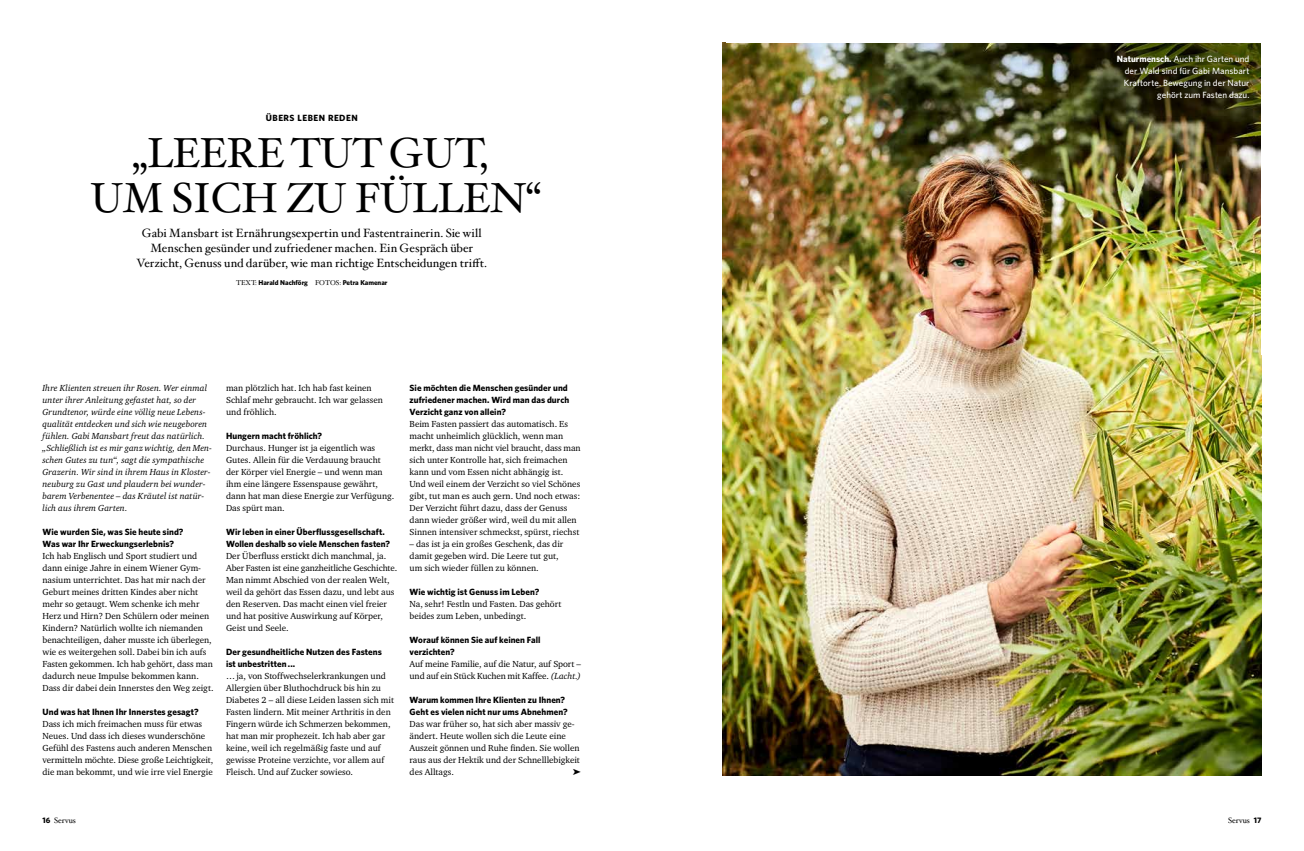
<style>
.page{position:relative;width:1304px;height:851px;background:#fff}
.page>*{position:absolute;margin:0;border:0;box-sizing:border-box;transform-origin:0 0}
.t1{font:42px/45px "Hoefler Txt";letter-spacing:-.01em;color:#000;text-align:center}
.t2{font:12px/15px "Hoefler Txt";color:#000;text-align:center}
.t3{font:9px/12px "Charter ITC";color:#000}
.t4{font:700 9px/12px "Whitney";letter-spacing:.005em;color:#000}
.t5{font:italic 9px/12px "Charter ITC";letter-spacing:.005em;color:#000}
.t6{font:500 9px/12px "Whitney";letter-spacing:.005em;color:#fff;text-align:right}
.t7{font:700 9px "Whitney";letter-spacing:.05em;color:#000}
.t8{font:8px "Hoefler Txt";letter-spacing:-.005em;color:#000}
.t9{font:700 7px "Whitney";color:#000}
.s1{font-family:"Hoefler Txt";font-weight:400}
.s2{font-style:italic}
.s3{font-weight:700}
.s4{font-family:"Whitney";font-weight:700}
</style>
<div class="page">
<img style="left:723px;top:43px;width:538px;height:732px">
<div style="left:1066px;top:2px;width:236px;height:149px;background:#000;opacity:.39"></div>
<div style="left:727px;top:0;width:577px;height:43px;background:#fff"></div>
<div style="left:1261px;top:0;width:43px;height:355px;background:#fff"></div>
<p class="t7" style="left:266px;top:112px;width:93px">ÜBERS LEBEN REDEN</p>
<h1 class="t1" style="left:90px;top:128px;width:453px">„LEERE TUT GUT,<br>UM SICH ZU FÜLLEN“</h1>
<h2 class="t2" style="left:136px;top:225px;width:352px">Gabi Mansbart ist Ernährungsexpertin und Fastentrainerin. Sie will<br>Menschen gesünder und zufriedener machen. Ein Gespräch über<br>Verzicht, Genuss und darüber, wie man richtige Entscheidungen trifft.</h2>
<p class="t9" style="left:236px;top:278px;width:153px"><span class="s1">TEXT:</span> Harald Nachförg <span class="s1">FOTOS:</span> Petra Kamenar</p>
<p class="t5" style="left:43px;top:381px;width:171px">Ihre Klienten streuen ihr Rosen. Wer einmal unter ihrer Anleitung gefastet hat, so der Grundtenor, würde eine völlig neue Lebens&shy;qualität entdecken und sich wie neugeboren fühlen. Gabi Mansbart freut das natürlich. „Schließlich ist es mir ganz wichtig, den Men&shy;schen Gutes zu tun“, sagt die sympathische Grazerin. Wir sind in ihrem Haus in Kloster&shy;neuburg zu Gast und plaudern bei wunder&shy;barem Verbenentee – das Kräutel ist natür&shy;lich aus ihrem Garten.</p>
<p class="t4" style="left:43px;top:525px;width:142px">Wie wurden Sie, was Sie heute sind?<br>Was war Ihr Erweckungserlebnis?</p>
<p class="t3" style="left:43px;top:549px;width:172px">Ich hab Englisch und Sport studiert und dann einige Jahre in einem Wiener Gym&shy;nasium unterrichtet. Das hat mir nach der Geburt meines dritten Kindes aber nicht mehr so getaugt. Wem schenke ich mehr Herz und Hirn? Den Schülern oder meinen Kindern? Natürlich wollte ich niemanden benachteiligen, daher musste ich überlegen, wie es weitergehen soll. Dabei bin ich aufs Fasten gekommen. Ich hab gehört, dass man dadurch neue Impulse bekommen kann.<br>Dass dir dabei dein Innerstes den Weg zeigt.</p>
<p class="t4" style="left:43px;top:705px;width:158px">Und was hat Ihnen Ihr Innerstes gesagt?</p>
<p class="t3" style="left:43px;top:717px;width:172px">Dass ich mich freimachen muss für etwas Neues. Und dass ich dieses wunderschöne Gefühl des Fastens auch anderen Menschen vermitteln möchte. Diese große Leichtigkeit, die man bekommt, und wie irre viel Energie</p>
<p class="t3" style="left:226px;top:381px;width:158px">man plötzlich hat. Ich hab fast keinen<br>Schlaf mehr gebraucht. Ich war gelassen und fröhlich.</p>
<p class="t4" style="left:226px;top:429px;width:98px">Hungern macht fröhlich?</p>
<p class="t3" style="left:226px;top:441px;width:170px">Durchaus. Hunger ist ja eigentlich was Gutes. Allein für die Verdauung braucht der Körper viel Energie – und wenn man ihm eine längere Essenspause gewährt, dann hat man diese Energie zur Verfügung.<br>Das spürt man.</p>
<p class="t4" style="left:226px;top:525px;width:166px">Wir leben in einer Überflussgesellschaft.<br>Wollen deshalb so viele Menschen fasten?</p>
<p class="t3" style="left:226px;top:549px;width:173px">Der Überfluss erstickt dich manchmal, ja.<br>Aber Fasten ist eine ganzheitliche Geschichte.<br>Man nimmt Abschied von der realen Welt, weil da gehört das Essen dazu, und lebt aus den Reserven. Das macht einen viel freier und hat positive Auswirkung auf Körper, Geist und Seele.</p>
<p class="t4" style="left:226px;top:645px;width:157px">Der gesundheitliche Nutzen des Fastens ist unbestritten ...</p>
<p class="t3" style="left:226px;top:669px;width:170px">… ja, von Stoffwechselerkrankungen und Allergien über Bluthochdruck bis hin zu Diabetes 2 – all diese Leiden lassen sich mit Fasten lindern. Mit meiner Arthritis in den Fingern würde ich Schmerzen bekommen, hat man mir prophezeit. Ich hab aber gar keine, weil ich regelmäßig faste und auf gewisse Proteine verzichte, vor allem auf Fleisch. Und auf Zucker sowieso.</p>
<p class="t4" style="left:410px;top:381px;width:161px">Sie möchten die Menschen gesünder und zufriedener machen. Wird man das durch<br>Verzicht ganz von allein?</p>
<p class="t3" style="left:410px;top:417px;width:173px">Beim Fasten passiert das automatisch. Es macht unheimlich glücklich, wenn man merkt, dass man nicht viel braucht, dass man sich unter Kontrolle hat, sich freimachen kann und vom Essen nicht abhängig ist.<br>Und weil einem der Verzicht so viel Schönes gibt, tut man es auch gern. Und noch etwas:<br>Der Verzicht führt dazu, dass der Genuss dann wieder größer wird, weil du mit allen Sinnen intensiver schmeckst, spürst, riechst</p>
<p class="t3" style="left:410px;top:537px;width:155px">– das ist ja ein großes Geschenk, das dir damit gegeben wird. Die Leere tut gut, um sich wieder füllen zu können.</p>
<p class="t4" style="left:410px;top:585px;width:131px">Wie wichtig ist Genuss im Leben?</p>
<p class="t3" style="left:410px;top:597px;width:153px">Na, sehr! Festln und Fasten. Das gehört beides zum Leben, unbedingt.</p>
<p class="t4" style="left:410px;top:633px;width:132px">Worauf können Sie auf keinen Fall verzichten?</p>
<p class="t3" style="left:410px;top:657px;width:173px">Auf meine Familie, auf die Natur, auf Sport – und auf ein Stück Kuchen mit Kaffee. <span class="s2">(Lacht.)</span></p>
<p class="t4" style="left:410px;top:693px;width:160px">Warum kommen Ihre Klienten zu Ihnen?<br>Geht es vielen nicht nur ums Abnehmen?</p>
<p class="t3" style="left:410px;top:717px;width:172px">Das war früher so, hat sich aber massiv ge&shy;ändert. Heute wollen sich die Leute eine Auszeit gönnen und Ruhe finden. Sie wollen raus aus der Hektik und der Schnelllebigkeit des Alltags.</p>
<p class="t6" style="left:1117px;top:52px;width:134px"><span class="s3">Naturmensch.</span> Auch ihr Garten und der Wald sind für Gabi Mansbart<br>Kraftorte. Bewegung in der Natur gehört zum Fasten dazu.</p>
<p class="t8" style="left:43px;top:814px;width:35px"><span class="s4">16</span> Servus</p>
<p class="t8" style="left:1228px;top:814px;width:35px">Servus <span class="s4">17</span></p>
</div>
